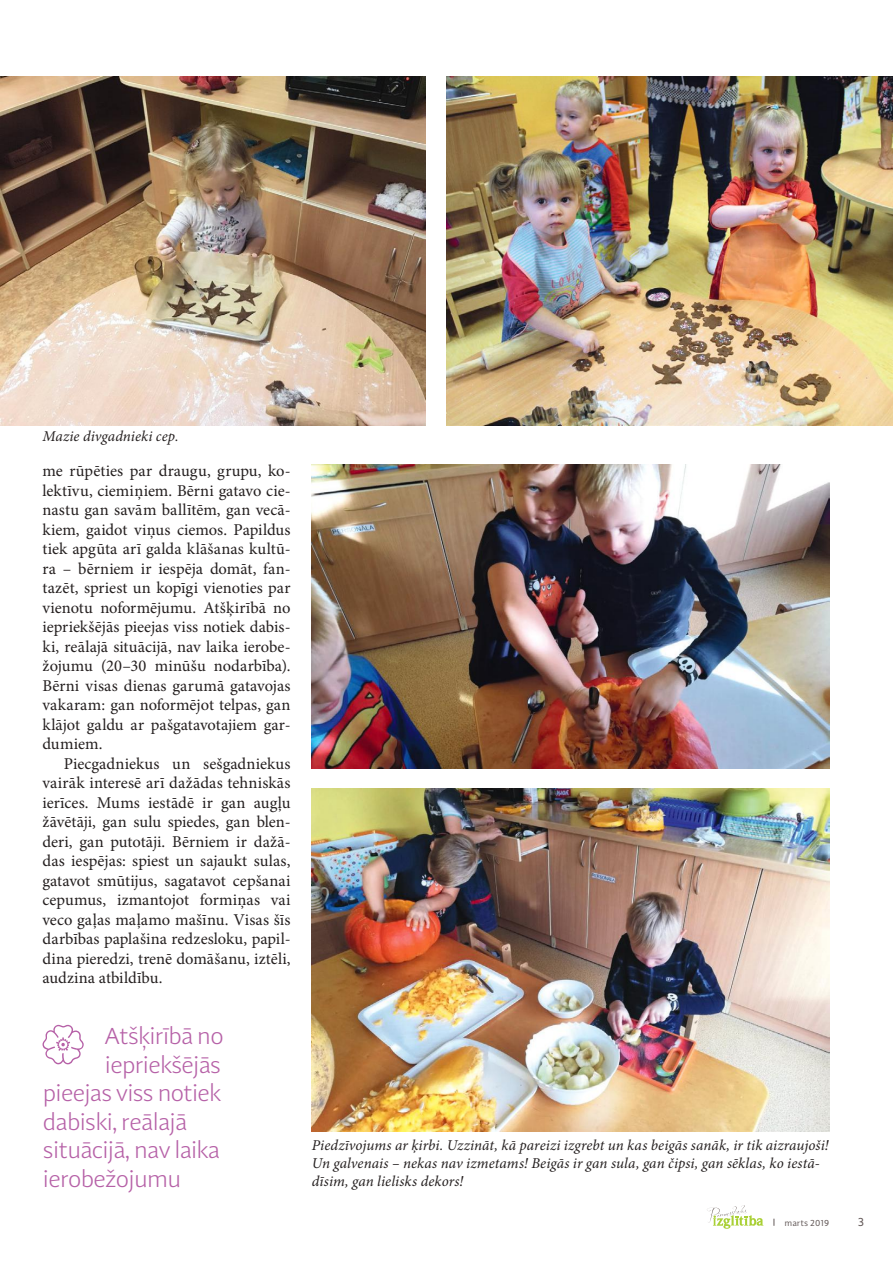
<style>
.page{position:relative;width:893px;height:1263px;background:#fff}
.page>*{position:absolute;margin:0;border:0;box-sizing:border-box;transform-origin:0 0}
.t1{font:300 24px "Adagio Sans";letter-spacing:-.03em;color:#b661a7}
.t2{font:16.5px/19.5px "Minion Pro";color:#241f1f;text-align:justify}
.t3{font:italic 15px/18px "Minion Pro";letter-spacing:.005em;color:#241f1f}
.t4{font:12px "Adagio Sans";color:#635958}
.t5{font:9px "Adagio Sans";color:#635958}
</style>
<div class="page">
<svg style="left:707px;top:1205px;width:56px;height:24px"></svg>
<img style="left:0;top:77px;width:425px;height:349px">
<img style="left:446px;top:77px;width:447px;height:349px">
<img style="left:312px;top:464px;width:517px;height:304px">
<img style="left:312px;top:788px;width:517px;height:343px">
<svg style="left:43px;top:1025px;width:41px;height:39px"></svg>
<p class="t3" style="left:43px;top:427px;width:138px">Mazie divgadnieki cep.</p>
<p class="t2" style="left:43px;top:461px;width:250px">me rūpēties par draugu, grupu, ko&shy;lektīvu, ciemiņiem. Bērni gatavo cie&shy;nastu gan savām ballītēm, gan vecā&shy;kiem, gaidot viņus ciemos. Papildus tiek apgūta arī galda klāšanas kultū&shy;ra – bērniem ir iespēja domāt, fan&shy;tazēt, spriest un kopīgi vienoties par vienotu noformējumu. Atšķirībā no iepriekšējās pieejas viss notiek dabis&shy;ki, reālajā situācijā, nav laika ierobe&shy;žojumu (20–30 minūšu nodarbība).<br>Bērni visas dienas garumā gatavojas vakaram: gan noformējot telpas, gan klājot galdu ar pašgatavotajiem gar&shy;dumiem.</p>
<p class="t2" style="left:43px;top:754px;width:250px;text-indent:21px">Piecgadniekus un sešgadniekus vairāk interesē arī dažādas tehniskās ierīces. Mums iestādē ir gan augļu žāvētāji, gan sulu spiedes, gan blen&shy;deri, gan putotāji. Bērniem ir dažā&shy;das iespējas: spiest un sajaukt sulas, gatavot smūtijus, sagatavot cepšanai cepumus, izmantojot formiņas vai veco gaļas maļamo mašīnu. Visas šīs darbības paplašina redzesloku, papil&shy;dina pieredzi, trenē domāšanu, iztēli, audzina atbildību.</p>
<h1 class="t1" style="left:105px;top:1021px;width:120px">Atšķirībā no</h1>
<h1 class="t1" style="left:105px;top:1050px;width:118px">iepriekšējās</h1>
<h1 class="t1" style="left:43px;top:1078px;width:180px">pieejas viss notiek</h1>
<h1 class="t1" style="left:43px;top:1107px;width:146px">dabiski, reālajā</h1>
<h1 class="t1" style="left:43px;top:1135px;width:179px">situācijā, nav laika</h1>
<h1 class="t1" style="left:43px;top:1164px;width:140px">ierobežojumu</h1>
<p class="t3" style="left:312px;top:1136px;width:518px">Piedzīvojums ar ķirbi. Uzzināt, kā pareizi izgrebt un kas beigās sanāk, ir tik aizraujoši!<br>Un galvenais – nekas nav izmetams! Beigās ir gan sula, gan čipsi, gan sēklas, ko iestā&shy;dīsim, gan lielisks dekors!</p>
<p class="t5" style="left:784px;top:1217px;width:46px">marts 2019</p>
<p class="t4" style="left:858px;top:1214px;width:8px">3</p>
</div>
